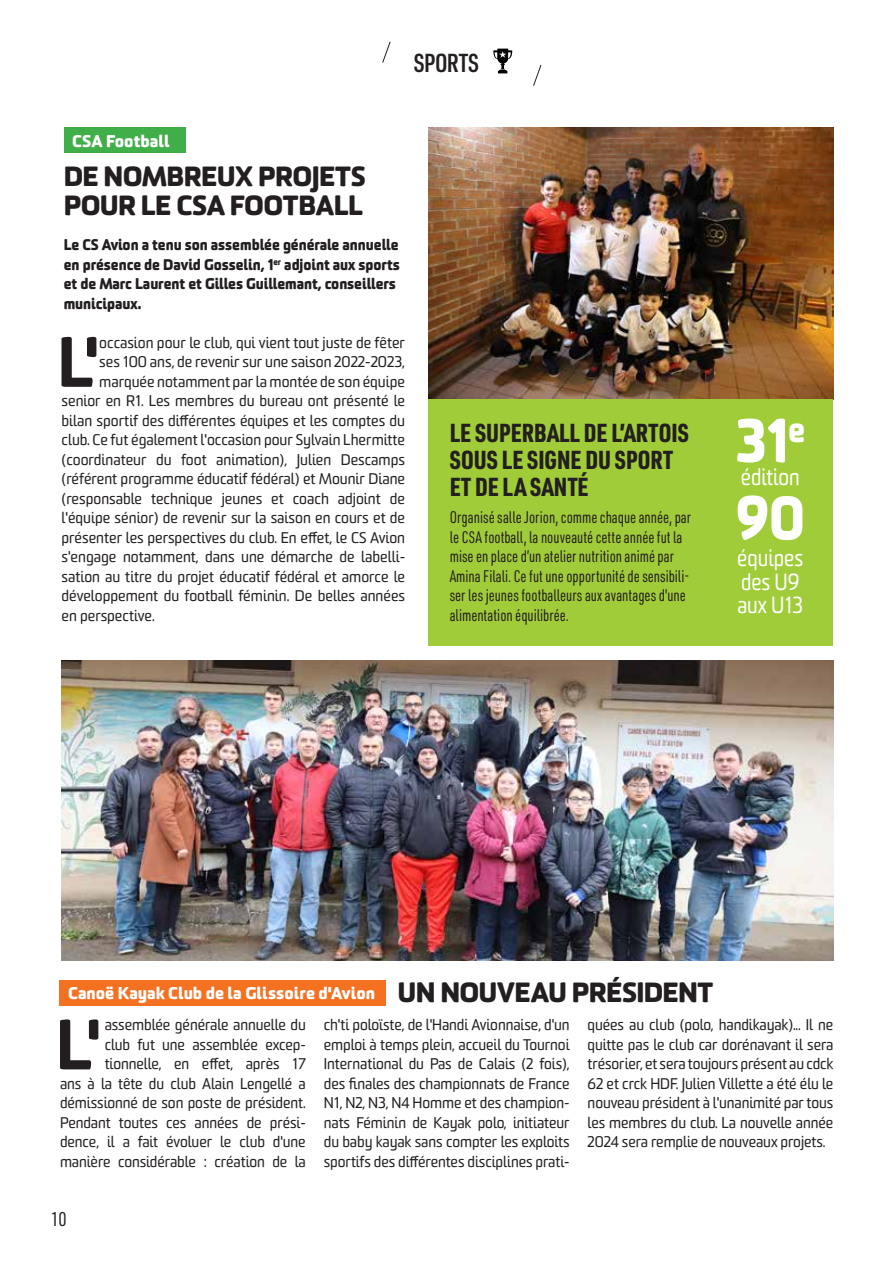
<style>
.page{position:relative;width:893px;height:1263px;background:#fff}
.page>*{position:absolute;margin:0;border:0;box-sizing:border-box;transform-origin:0 0}
.t1{font:900 68.4px "Sommet Rounded";color:#231f20}
.t2{font:800 59.25px/77.6px "Sommet Rounded";color:#fff;scale:.9 1}
.t3{font:800 27px/28.5px "Sommet Rounded";letter-spacing:-.025em;color:#231f20}
.t4{font:900 25.5px/27px "URWDIN Cond";color:#231f20;scale:.96 1}
.t5{font:600 25.5px "URWDIN Cond";letter-spacing:-.01em;color:#231f20}
.t6{font:22.5px/23.7px "Sommet Rounded";color:#fff;scale:.9 1}
.t7{font:19.5px "URWDIN Cond";color:#231f20}
.t8{font:16.5px/19.5px "URWDIN Cond";color:#231f20;scale:.96 1}
.t9{font:800 16.5px "Sommet Rounded";color:#fff}
.t10{font:15px/19.5px "Sommet Rounded";color:#231f20;text-align:justify}
.t11{font:800 15px/19.5px "Sommet Rounded";letter-spacing:-.005em;color:#231f20;scale:.95 1}
</style>
<div class="page">
<svg style="left:382px;top:41px;width:9px;height:22px"></svg>
<svg style="left:533px;top:64px;width:9px;height:22px"></svg>
<svg style="left:493px;top:49px;width:19px;height:24px"></svg>
<div style="left:64px;top:128px;width:122px;height:25px;background:#40ae49"></div>
<div style="left:60px;top:980px;width:326px;height:25px;background:#f37121"></div>
<img style="left:428px;top:128px;width:405px;height:272px">
<img style="left:62px;top:660px;width:771px;height:301px">
<div style="left:428px;top:400px;width:405px;height:246px;background:#a1cc3a"></div>
<h3 class="t5" style="left:414px;top:46px;width:67px">SPORTS</h3>
<p class="t9" style="left:72px;top:130px;width:99px">CSA Football</p>
<h3 class="t3" style="left:64px;top:161px;width:303px">DE NOMBREUX PROJETS<br>POUR LE CSA FOOTBALL</h3>
<p class="t11" style="left:64px;top:235px;width:355px">Le CS Avion a tenu son assemblée générale annuelle en présence de David Gosselin, 1<sup>er</sup> adjoint aux sports et de Marc Laurent et Gilles Guillemant, conseillers municipaux.</p>
<h1 class="t1" style="left:57px;top:317px;width:44px">L'</h1>
<p class="t10" style="left:99px;top:333px;width:307px">occasion pour le club, qui vient tout juste de fêter</p>
<p class="t10" style="left:99px;top:352px;width:307px">ses 100 ans, de revenir sur une saison 2022-2023,</p>
<p class="t10" style="left:99px;top:372px;width:307px">marquée notamment par la montée de son équipe</p>
<p class="t10" style="left:62px;top:391px;width:345px">senior en R1. Les membres du bureau ont présenté le</p>
<p class="t10" style="left:62px;top:411px;width:345px">bilan sportif des différentes équipes et les comptes du</p>
<p class="t10" style="left:62px;top:430px;width:345px">club. Ce fut également l'occasion pour Sylvain Lhermitte</p>
<p class="t10" style="left:62px;top:450px;width:345px">(coordinateur du foot animation), Julien Descamps</p>
<p class="t10" style="left:62px;top:469px;width:345px">(référent programme éducatif fédéral) et Mounir Diane</p>
<p class="t10" style="left:62px;top:489px;width:345px">(responsable technique jeunes et coach adjoint de</p>
<p class="t10" style="left:62px;top:508px;width:345px">l'équipe sénior) de revenir sur la saison en cours et de</p>
<p class="t10" style="left:62px;top:528px;width:345px">présenter les perspectives du club. En effet, le CS Avion</p>
<p class="t10" style="left:62px;top:547px;width:345px">s'engage notamment, dans une démarche de labelli-</p>
<p class="t10" style="left:62px;top:567px;width:345px">sation au titre du projet éducatif fédéral et amorce le</p>
<p class="t10" style="left:62px;top:586px;width:345px">développement du football féminin. De belles années</p>
<p class="t10" style="left:62px;top:606px;width:95px">en perspective.</p>
<h3 class="t4" style="left:450px;top:418px;width:251px">LE SUPERBALL DE L’ARTOIS<br>SOUS LE SIGNE DU SPORT<br>ET DE LA SANTÉ</h3>
<p class="t8" style="left:450px;top:507px;width:253px">Organisé salle Jorion, comme chaque année, par le CSA football, la nouveauté cette année fut la mise en place d’un atelier nutrition animé par Amina Filali. Ce fut une opportunité de sensibili&shy;ser les jeunes footballeurs aux avantages d'une alimentation équilibrée.</p>
<h2 class="t2" style="left:735px;top:400px;width:80px">31<sup>e<br></sup>90</h2>
<h3 class="t6" style="left:737px;top:546px;width:75px">équipes des U9 aux U13</h3>
<h3 class="t6" style="left:741px;top:465px;width:67px">édition</h3>
<p class="t9" style="left:68px;top:982px;width:308px">Canoë Kayak Club de la Glissoire d'Avion</p>
<h3 class="t3" style="left:398px;top:977px;width:317px">UN NOUVEAU PRÉSIDENT</h3>
<p class="t10" style="left:60px;top:1015px;width:247px;text-align:right">assemblée générale annuelle du<br>club fut une assemblée excep&shy;tionnelle, en effet, après 17<br>ans à la tête du club Alain Lengellé a démissionné de son poste de président.<br>Pendant toutes ces années de prési&shy;dence, il a fait évoluer le club d'une manière considérable : création de la</p>
<p class="t10" style="left:324px;top:1015px;width:247px">ch'ti poloïste, de l'Handi Avionnaise, d'un emploi à temps plein, accueil du Tournoi International du Pas de Calais (2 fois), des finales des championnats de France N1, N2, N3, N4 Homme et des champion&shy;nats Féminin de Kayak polo, initiateur du baby kayak sans compter les exploits sportifs des différentes disciplines prati-</p>
<p class="t10" style="left:588px;top:1015px;width:247px">quées au club (polo, handikayak)... Il ne quitte pas le club car dorénavant il sera trésorier, et sera toujours présent au cdck 62 et crck HDF. Julien Villette a été élu le nouveau président à l'unanimité par tous les membres du club. La nouvelle année 2024 sera remplie de nouveaux projets.</p>
<h1 class="t1" style="left:56px;top:1000px;width:47px">L'</h1>
<h3 class="t7" style="left:51px;top:1206px;width:17px">10</h3>
</div>
